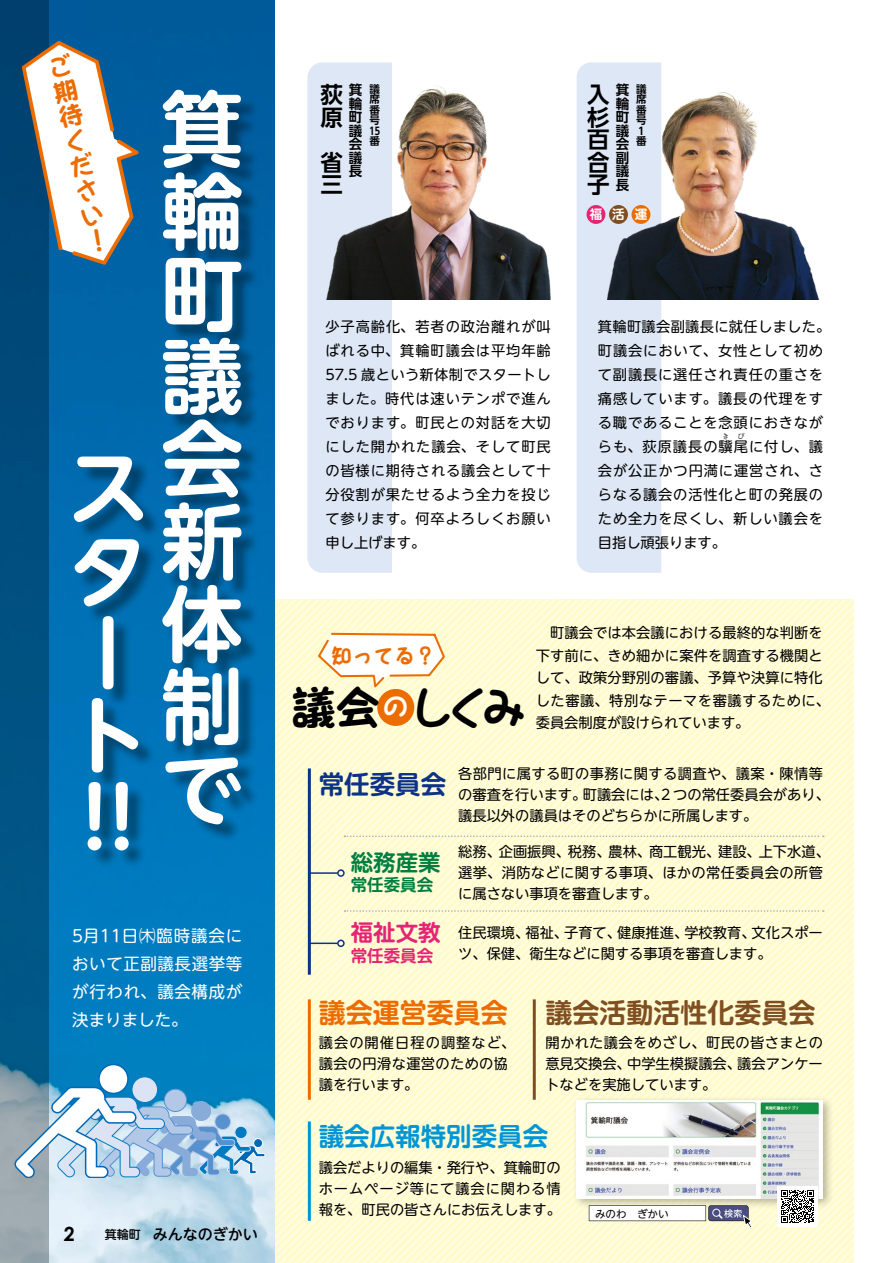
<style>
.page{position:relative;width:893px;height:1263px;background:#fff}
.page>*{position:absolute;margin:0;border:0;box-sizing:border-box;transform-origin:0 0}
.t1{font:700 82.5px/82.5px "UD Shin M Go Pro De";color:#fff;text-align:justify}
.t2{font:46.8px "id POP FTMARU";color:#000}
.t3{font:700 27px "UD Shin M Go Pro De";color:#804f21}
.t4{font:700 27px "UD Shin M Go Pro De";color:#ed6c00}
.t5{font:700 25.5px "UD Shin M Go Pro De";color:#0096d6}
.t6{font:25.5px/25.5px "id POP FTMARU";color:#ed6c00;text-align:justify}
.t7{font:700 25.5px "UD Shin M Go Pro De";color:#0c3388}
.t8{font:700 22.5px/22.5px "UD Shin Go NT Pro De";color:#000}
.t9{font:700 22.5px "UD Shin M Go Pro De";color:#007e41}
.t10{font:700 22.5px "UD Shin M Go Pro De";color:#e62474}
.t11{font:21px "id POP FTMARU";color:#ed6c00}
.t12{font:16.5px/28px "UD Shin M Go Pro";letter-spacing:.035em;color:#fff;text-align:justify}
.t13{font:700 16.5px "UD Shin M Go Pro De";color:#007e41}
.t14{font:700 16.5px "UD Shin M Go Pro De";color:#e62474}
.t15{font:500 15px "UD Shin M Go Pro";color:#000}
.t16{font:14.25px/24px "UD Shin M Go Pro";letter-spacing:.02em;color:#000;text-align:justify}
.t17{font:14.25px/21px "UD Shin M Go Pro";color:#000}
.t18{font:14.25px/24px "UD Shin M Go Pro";letter-spacing:.06em;color:#000}
.t19{font:700 13.5px/13.5px "UD Shin Go NT Pro De";color:#000;text-align:justify}
.t20{font:700 12.6px "UD Shin M Go Pro De";color:#fff}
.t21{font:700 10.5px/10.5px "UD Shin Go NT Pro De";color:#000;text-align:justify}
.t22{font:10.5px "UD Shin M Go Pro";color:#000}
.t23{font:7.2px "UD Shin M Go Pro";color:#000}
.s1{font-family:"Century Gothic Pro";font-weight:700;font-size:19.5px}
.s2{font-size:12px}
</style>
<div class="page">
<div style="left:272px;top:600px;width:582px;height:663px;background:linear-gradient(to right,#fffbd4,#fffcd4)"></div>
<div style="left:577px;top:300px;width:84px;height:273px;background:#dee7f5"></div>
<div style="left:307px;top:300px;width:85px;height:273px;background:#dee7f5"></div>
<img style="left:49px;top:0;width:226px;height:1263px">
<svg style="left:0;top:0;width:49px;height:1263px;background:#115884"></svg>
<div style="left:132px;top:1077px;width:26px;height:25px;background:#dbe3f4;border-radius:50%"></div>
<div style="left:132px;top:1076px;width:26px;height:27px;border:1px solid #007bc2;border-radius:50%"></div>
<div style="left:99px;top:1064px;width:29px;height:29px;background:#fff;border-radius:50%"></div>
<div style="left:98px;top:1064px;width:31px;height:30px;border:1px solid #0068b7;border-radius:50%"></div>
<svg style="left:14px;top:1086px;width:251px;height:91px;background:#9fc3de"></svg>
<div style="left:77px;top:93px;width:183px;height:775px;background:#000;opacity:.4"></div>
<img style="left:610px;top:62px;width:210px;height:238px">
<img style="left:251px;top:31px;width:359px;height:269px">
<div style="left:377px;top:689px;width:37px;height:37px;background:#ed6c00;border-radius:50%"></div>
<svg style="left:316px;top:632px;width:130px;height:59px"></svg>
<hr style="left:308px;top:768px;width:3px;height:207px;background:#0c3388">
<hr style="left:308px;top:999px;width:3px;height:101px;background:#ed6c00">
<hr style="left:533px;top:999px;width:3px;height:101px;background:#804f21">
<hr style="left:308px;top:1121px;width:3px;height:100px;background:#0096d6">
<hr style="left:309px;top:872px;width:29px;height:2px;background:#0c3388">
<div style="left:337px;top:869px;width:8px;height:8px;border:2px solid #0c3388;border-radius:50%"></div>
<hr style="left:309px;top:942px;width:29px;height:2px;background:#0c3388">
<div style="left:337px;top:939px;width:8px;height:8px;border:2px solid #0c3388;border-radius:50%"></div>
<svg style="left:344px;top:835px;width:480px;height:2px"></svg>
<svg style="left:344px;top:910px;width:480px;height:2px"></svg>
<div style="left:586px;top:205px;width:19px;height:19px;background:#e62474;border-radius:50%"></div>
<div style="left:631px;top:205px;width:19px;height:19px;background:#ed6c00;border-radius:50%"></div>
<div style="left:609px;top:205px;width:19px;height:19px;background:#804f21;border-radius:50%"></div>
<div style="left:572px;top:1095px;width:262px;height:115px;background:#000;opacity:.3"></div>
<img style="left:577px;top:1100px;width:246px;height:98px">
<svg style="left:22px;top:41px;width:117px;height:224px"></svg>
<div style="left:777px;top:1186px;width:41px;height:40px;background:#fff"></div>
<svg style="left:781px;top:1190px;width:33px;height:32px"></svg>
<svg style="left:589px;top:1205px;width:163px;height:23px"></svg>
<h3 class="t6" style="left:45px;top:56px;width:14px;rotate:-12deg">ご期待ください！</h3>
<h1 class="t1" style="left:67px;top:442px;width:78px;text-align:left">スタート!!</h1>
<h1 class="t1" style="left:161px;top:84px;width:82px">箕輪町議会新体制で</h1>
<p class="t12" style="left:72px;top:920px;width:172px">5月11日㈭臨時議会において正副議長選挙等が行われ、議会構成が決まりました。</p>
<p class="t15" style="left:64px;top:1222px;width:195px"><span class="s1">2</span>　　<span class="s2">箕輪町　</span>みんなのぎかい</p>
<h3 class="t8" style="left:320px;top:83px;width:24px">荻原</h3>
<p class="t19" style="left:349px;top:83px;width:15px">箕輪町議会議長</p>
<p class="t21" style="left:369px;top:83px;width:12px">議席番号15番</p>
<h3 class="t8" style="left:320px;top:150px;width:24px">省三</h3>
<h3 class="t8" style="left:587px;top:83px;width:24px;text-align:justify">入杉百合子</h3>
<p class="t19" style="left:616px;top:83px;width:15px">箕輪町議会副議長</p>
<p class="t21" style="left:636px;top:83px;width:12px;text-align:left">議席番号<br>１番</p>
<p class="t20" style="left:590px;top:204px;width:59px">福活運</p>
<p class="t16" style="left:325px;top:314px;width:227px">少子高齢化、若者の政治離れが叫ばれる中、箕輪町議会は平均年齢57.5 歳という新体制でスタートしました。時代は速いテンポで進んでおります。町民との対話を大切にした開かれた議会、そして町民の皆様に期待される議会として十分役割が果たせるよう全力を投じて参ります。何卒よろしくお願い申し上げます。</p>
<p class="t18" style="left:598px;top:314px;width:234px">箕輪町議会副議長に就任しました。町議会において、女性として初めて副議長に選任され責任の重さを痛感しています。議長の代理をする職であることを念頭におきながらも、荻原議長の驥尾に付し、議</p>
<p class="t23" style="left:722px;top:430px;width:9px">き</p>
<p class="t23" style="left:737px;top:430px;width:9px">び</p>
<p class="t16" style="left:598px;top:458px;width:227px">会が公正かつ円満に運営され、さらなる議会の活性化と町の発展のため全力を尽くし、新しい議会を目指し頑張ります。</p>
<p class="t16" style="left:536px;top:621px;width:296px;line-height:22.5px;text-align:left">　町議会では本会議における最終的な判断を下す前に、きめ細かに案件を調査する機関として、政策分野別の審議、予算や決算に特化した審議、特別なテーマを審議するために、委員会制度が設けられています。</p>
<p class="t17" style="left:458px;top:762px;width:373px">各部門に属する町の事務に関する調査や、議案・陳情等の審査を行います。町議会には、2 つの常任委員会があり、議長以外の議員はそのどちらかに所属します。</p>
<h3 class="t11" style="left:331px;top:645px;width:106px">知ってる？</h3>
<h2 class="t2" style="left:291px;top:683px;width:238px">議会<sup>の</sup>しくみ</h2>
<h3 class="t7" style="left:319px;top:763px;width:129px">常任委員会</h3>
<h3 class="t9" style="left:351px;top:844px;width:91px">総務産業</h3>
<p class="t13" style="left:351px;top:872px;width:84px">常任委員会</p>
<h3 class="t10" style="left:351px;top:914px;width:91px">福祉文教</h3>
<p class="t14" style="left:351px;top:942px;width:84px">常任委員会</p>
<p class="t17" style="left:458px;top:841px;width:373px">総務、企画振興、税務、農林、商工観光、建設、上下水道、選挙、消防などに関する事項、ほかの常任委員会の所管に属さない事項を審査します。</p>
<p class="t17" style="left:458px;top:922px;width:366px">住民環境、福祉、子育て、健康推進、学校教育、文化スポーツ、保健、衛生などに関する事項を審査します。</p>
<h3 class="t4" style="left:319px;top:990px;width:190px">議会運営委員会</h3>
<h3 class="t3" style="left:545px;top:990px;width:271px">議会活動活性化委員会</h3>
<p class="t16" style="left:319px;top:1031px;width:198px;line-height:21px;text-align:left">議会の開催日程の調整など、議会の円滑な運営のための協議を行います。</p>
<p class="t16" style="left:545px;top:1031px;width:279px;line-height:21px">開かれた議会をめざし、町民の皆さまとの意見交換会、中学生模擬議会、議会アンケートなどを実施しています。</p>
<h3 class="t5" style="left:319px;top:1116px;width:231px">議会広報特別委員会</h3>
<p class="t16" style="left:319px;top:1156px;width:244px;line-height:21px">議会だよりの編集・発行や、箕輪町のホームページ等にて議会に関わる情報を、町民の皆さんにお伝えします。</p>
<p class="t22" style="left:595px;top:1205px;width:75px">みのわ　ぎかい</p>
</div>
